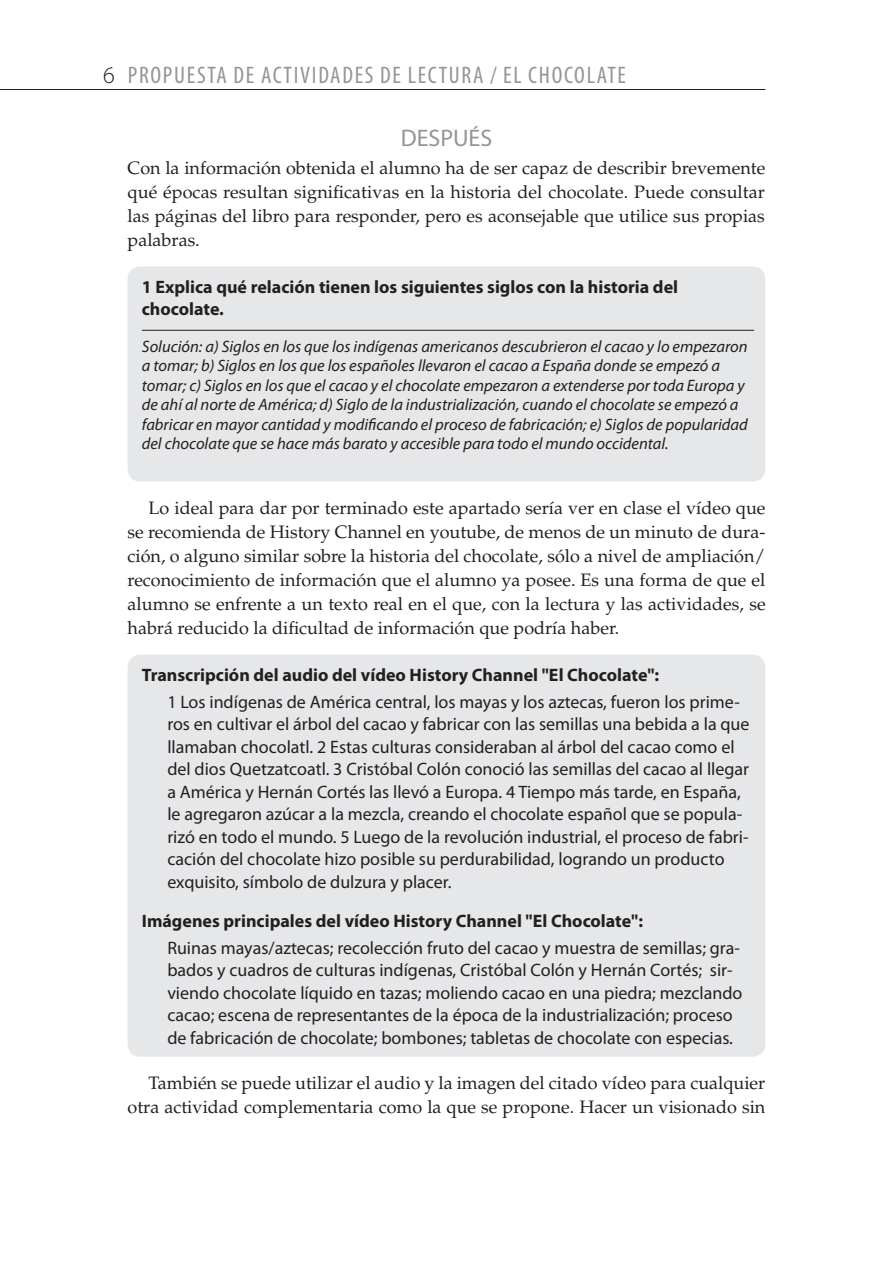
<style>
.page{position:relative;width:893px;height:1263px;background:#fff}
.page>*{position:absolute;margin:0;border:0;box-sizing:border-box;transform-origin:0 0}
.t1{font:condensed 24px "Myriad Pro";letter-spacing:.07em;color:#939598}
.t2{font:24px "Myriad Pro";color:#939598}
.t3{font:18px/22.5px "Myriad Pro";color:#231f20}
.t4{font:18px/24px "Palatino LT Std";color:#231f20;text-align:justify}
.t5{font:700 18px/22.5px "Myriad Pro";color:#231f20}
.t6{font:italic 16.5px/19.5px "Myriad Pro";color:#231f20}
.s1{font-weight:300;font-stretch:normal;color:#231f20}
.s2{font-weight:700}
</style>
<div class="page">
<hr style="left:0;top:89px;width:765px;height:1px;background:#231f20">
<div style="left:128px;top:266px;width:637px;height:215px;background:#e6e7e9;border-radius:13px"></div>
<hr style="left:142px;top:330px;width:612px;height:1px;background:#231f20">
<div style="left:128px;top:655px;width:637px;height:402px;background:#e6e7e9;border-radius:13px"></div>
<p class="t1" style="left:103px;top:60px;width:460px"><span class="s1">6</span> PROPUESTA DE ACTIVIDADES DE LECTURA / EL CHOCOLATE</p>
<p class="t2" style="left:401px;top:123px;width:93px">DESPUÉS</p>
<p class="t4" style="left:128px;top:156px;width:639px">Con la información obtenida el alumno ha de ser capaz de describir brevemente qué épocas resultan significativas en la historia del chocolate. Puede consultar las páginas del libro para responder, pero es aconsejable que utilice sus propias palabras.</p>
<p class="t5" style="left:142px;top:275px;width:538px">1 Explica qué relación tienen los siguientes siglos con la historia del chocolate.</p>
<p class="t6" style="left:142px;top:336px;width:607px">Solución: a) Siglos en los que los indígenas americanos descubrieron el cacao y lo empezaron a tomar; b) Siglos en los que los españoles llevaron el cacao a España donde se empezó a tomar; c) Siglos en los que el cacao y el chocolate empezaron a extenderse por toda Europa y de ahí al norte de América; d) Siglo de la industrialización, cuando el chocolate se empezó a fabricar en mayor cantidad y modificando el proceso de fabricación; e) Siglos de popularidad del chocolate que se hace más barato y accesible para todo el mundo occidental.</p>
<p class="t4" style="left:128px;top:496px;width:640px;text-indent:21px">Lo ideal para dar por terminado este apartado sería ver en clase el vídeo que se recomienda de History Channel en youtube, de menos de un minuto de dura&shy;ción, o alguno similar sobre la historia del chocolate, sólo a nivel de ampliación/ reconocimiento de información que el alumno ya posee. Es una forma de que el alumno se enfrente a un texto real en el que, con la lectura y las actividades, se habrá reducido la dificultad de información que podría haber.</p>
<p class="t3" style="left:167px;top:661px;width:574px;line-height:26.7px;text-indent:-26px"><span class="s2">Transcripción del audio del vídeo History Channel "El Chocolate":<br></span>1 Los indígenas de América central, los mayas y los aztecas, fueron los prime-</p>
<p class="t3" style="left:167px;top:712px;width:584px">ros en cultivar el árbol del cacao y fabricar con las semillas una bebida a la que llamaban chocolatl. 2 Estas culturas consideraban al árbol del cacao como el del dios Quetzatcoatl. 3 Cristóbal Colón conoció las semillas del cacao al llegar a América y Hernán Cortés las llevó a Europa. 4 Tiempo más tarde, en España, le agregaron azúcar a la mezcla, creando el chocolate español que se popula&shy;rizó en todo el mundo. 5 Luego de la revolución industrial, el proceso de fabri&shy;cación del chocolate hizo posible su perdurabilidad, logrando un producto exquisito, símbolo de dulzura y placer.</p>
<p class="t3" style="left:167px;top:907px;width:574px;line-height:26.7px;text-indent:-26px"><span class="s2">Imágenes principales del vídeo History Channel "El Chocolate":<br></span>Ruinas mayas/aztecas; recolección fruto del cacao y muestra de semillas; gra-</p>
<p class="t3" style="left:167px;top:959px;width:576px">bados y cuadros de culturas indígenas, Cristóbal Colón y Hernán Cortés; sir&shy;viendo chocolate líquido en tazas; moliendo cacao en una piedra; mezclando cacao; escena de representantes de la época de la industrialización; proceso de fabricación de chocolate; bombones; tabletas de chocolate con especias.</p>
<p class="t4" style="left:128px;top:1071px;width:639px;text-align:right">También se puede utilizar el audio y la imagen del citado vídeo para cualquier otra actividad complementaria como la que se propone. Hacer un visionado sin</p>
</div>
